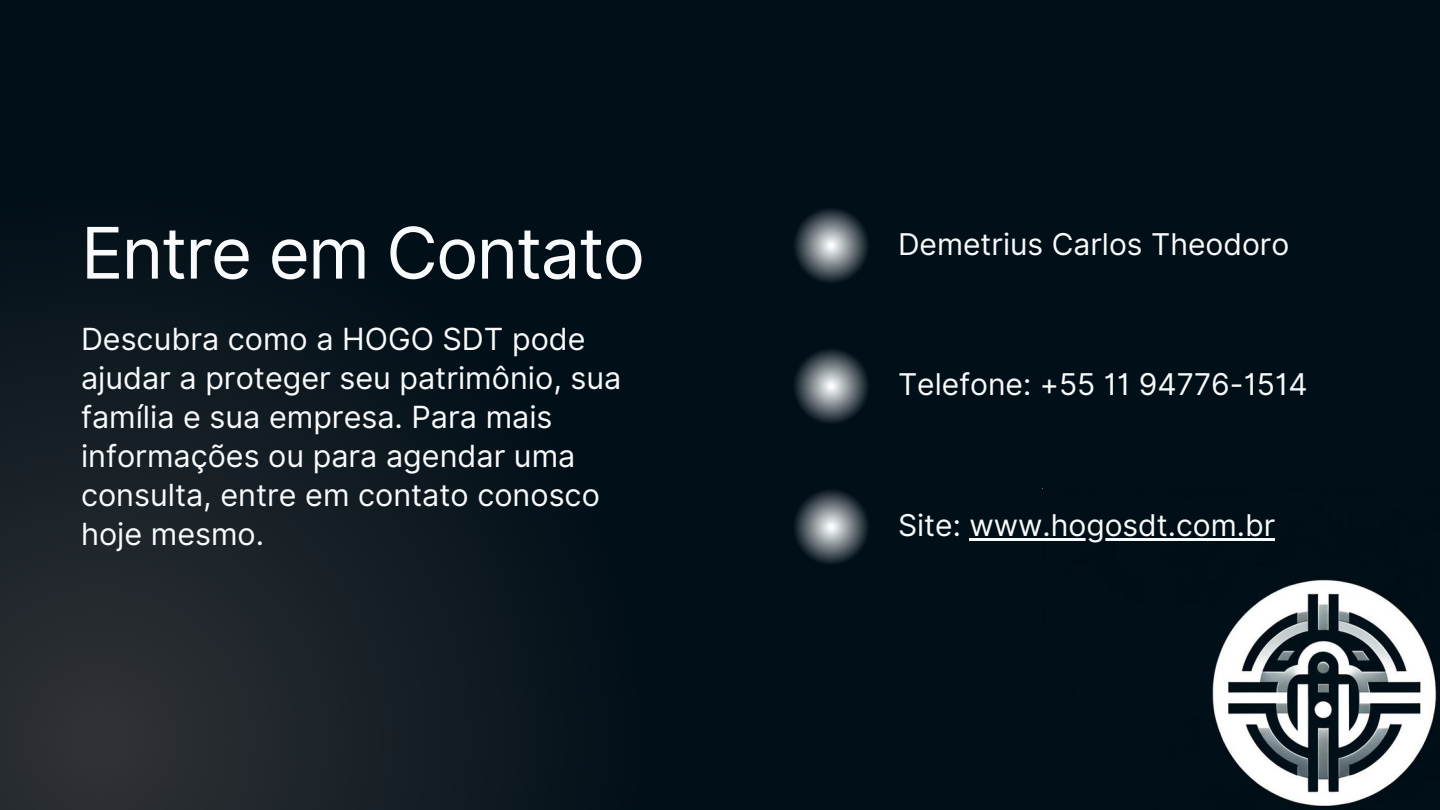
<style>
.page{position:relative;width:1440px;height:810px;background:#010f18}
.page>*{position:absolute;margin:0;border:0;box-sizing:border-box;transform-origin:0 0}
.t1{font:71.1px "Inter";letter-spacing:-.025em;color:#f8fafb}
.t2{font:30.5px/39px "Inter";color:#f8fafb}
.t3{font:30px "Inter";color:#f8fafb}
</style>
<div class="page">
<svg style="left:0;top:313px;width:527px;height:497px;fill:#161f25"></svg>
<svg style="left:789px;top:203px;width:84px;height:84px"></svg>
<svg style="left:789px;top:344px;width:84px;height:84px"></svg>
<svg style="left:789px;top:485px;width:84px;height:83px"></svg>
<img style="left:1212px;top:579px;width:225px;height:228px">
<hr style="left:969px;top:538px;width:306px;height:3px;background:#f8fafb">
<p class="t1" style="left:81px;top:210px;width:566px">Entre em Contato</p>
<h1 class="t2" style="left:81px;top:319px;width:542px">Descubra como a HOGO SDT pode ajudar a proteger seu patrimônio, sua família e sua empresa. Para mais informações ou para agendar uma consulta, entre em contato conosco hoje mesmo.</h1>
<p class="t3" style="left:898px;top:226px;width:393px">Demetrius Carlos Theodoro</p>
<p class="t3" style="left:898px;top:367px;width:411px">Telefone: +55 11 94776-1514</p>
<p class="t3" style="left:898px;top:507px;width:379px">Site: www.hogosdt.com.br</p>
</div>
